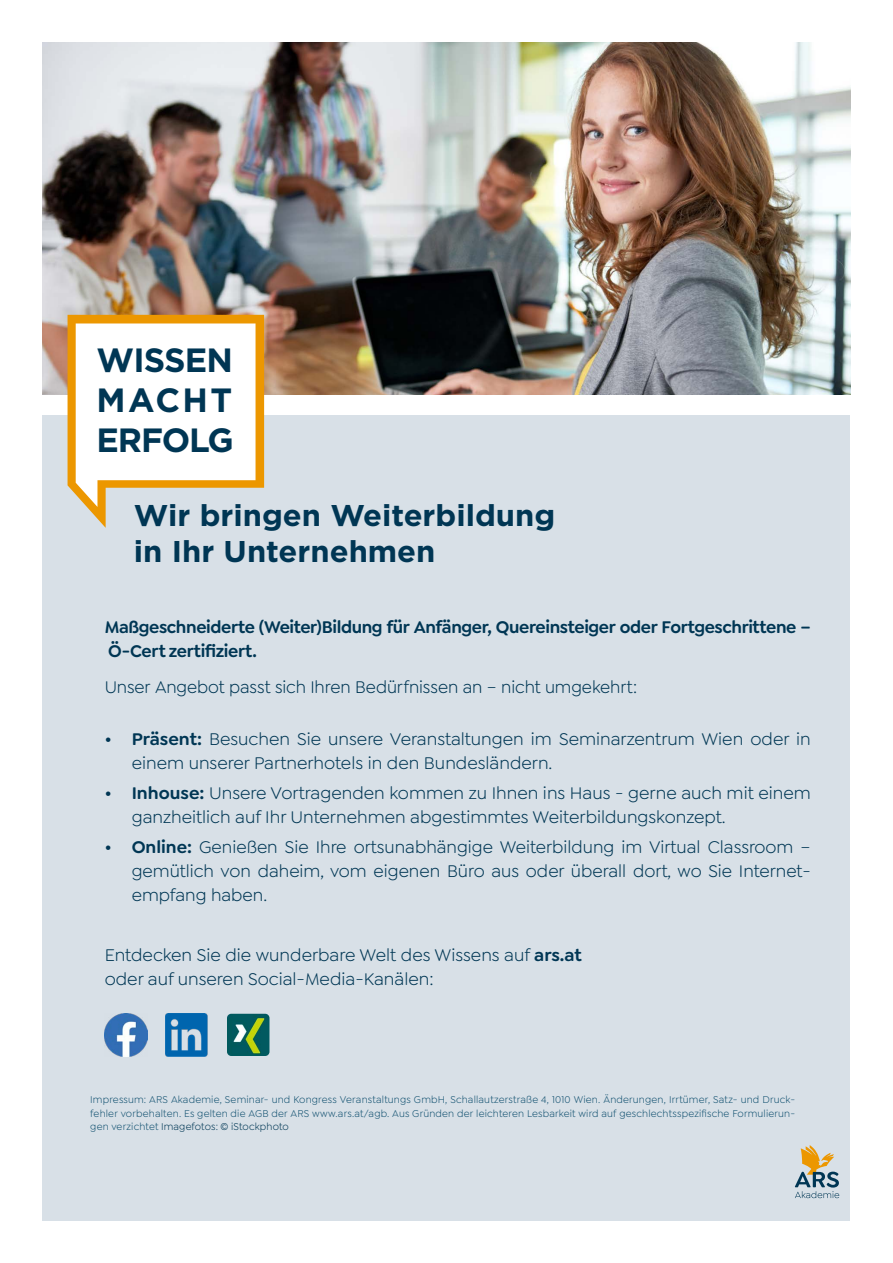
<style>
.page{position:relative;width:893px;height:1263px;background:#fff}
.page>*{position:absolute;margin:0;border:0;box-sizing:border-box;transform-origin:0 0}
.t1{font:700 33.6px/40.3px "Gotham";letter-spacing:-.025em;color:#003654;text-align:justify}
.t2{font:700 30px/36px "Gotham";color:#003654}
.t3{font:18px/24px "Goldplay";color:#003654}
.t4{font:600 18px/24px "Goldplay";letter-spacing:-.02em;color:#003654}
.t5{font:10.5px/13.5px "Goldplay";letter-spacing:.015em;color:#135271;text-align:justify}
.s1{font-weight:600}
.s2{color:#003654}
</style>
<div class="page">
<div style="left:43px;top:415px;width:807px;height:805px;background:#d8e0e7"></div>
<img style="left:43px;top:42px;width:807px;height:353px">
<svg style="left:795px;top:1145px;width:44px;height:53px"></svg>
<svg style="left:68px;top:315px;width:196px;height:213px"></svg>
<img style="left:105px;top:1014px;width:42px;height:42px">
<img style="left:166px;top:1014px;width:42px;height:42px">
<img style="left:227px;top:1014px;width:42px;height:42px">
<h1 class="t1" style="left:97px;top:339px;width:139px">WISSEN MACHT ERFOLG</h1>
<h2 class="t2" style="left:134px;top:498px;width:423px">Wir bringen Weiterbildung in Ihr Unternehmen</h2>
<p class="t4" style="left:105px;top:615px;width:707px">Maßgeschneiderte (Weiter)Bildung für Anfänger, Quereinsteiger oder Fortgeschrittene –<br>Ö-Cert zertifiziert.</p>
<p class="t3" style="left:105px;top:675px;width:534px">Unser Angebot passt sich Ihren Bedürfnissen an – nicht umgekehrt:</p>
<p class="t3" style="left:132px;top:727px;width:680px;text-indent:-27px"><span class="s1">• Präsent:</span> Besuchen Sie unsere Veranstaltungen im Seminarzentrum Wien oder in einem unserer Partnerhotels in den Bundesländern.</p>
<p class="t3" style="left:132px;top:781px;width:681px;text-indent:-27px"><span class="s1">• Inhouse:</span> Unsere Vortragenden kommen zu Ihnen ins Haus - gerne auch mit einem ganzheitlich auf Ihr Unternehmen abgestimmtes Weiterbildungskonzept.</p>
<p class="t3" style="left:132px;top:835px;width:680px;text-align:justify;text-indent:-27px"><span class="s1">• Online:</span> Genießen Sie Ihre ortsunabhängige Weiterbildung im Virtual Classroom – gemütlich von daheim, vom eigenen Büro aus oder überall dort, wo Sie Internet&shy;empfang haben.</p>
<p class="t3" style="left:105px;top:943px;width:479px">Entdecken Sie die wunderbare Welt des Wissens auf <span class="s1">ars.at </span>oder auf unseren Social-Media-Kanälen:</p>
<p class="t5" style="left:90px;top:1093px;width:706px">Impressum: ARS Akademie, Seminar- und Kongress Veranstaltungs GmbH, Schallautzerstraße 4, 1010 Wien. Änderungen, Irrtümer, Satz- und Druck&shy;fehler vorbehalten. Es gelten die AGB der ARS www.ars.at/agb. Aus Gründen der leichteren Lesbarkeit wird auf geschlechtsspezifische Formulierun&shy;gen verzichtet <span class="s2">Imagefotos: © iStockphoto</span></p>
</div>
